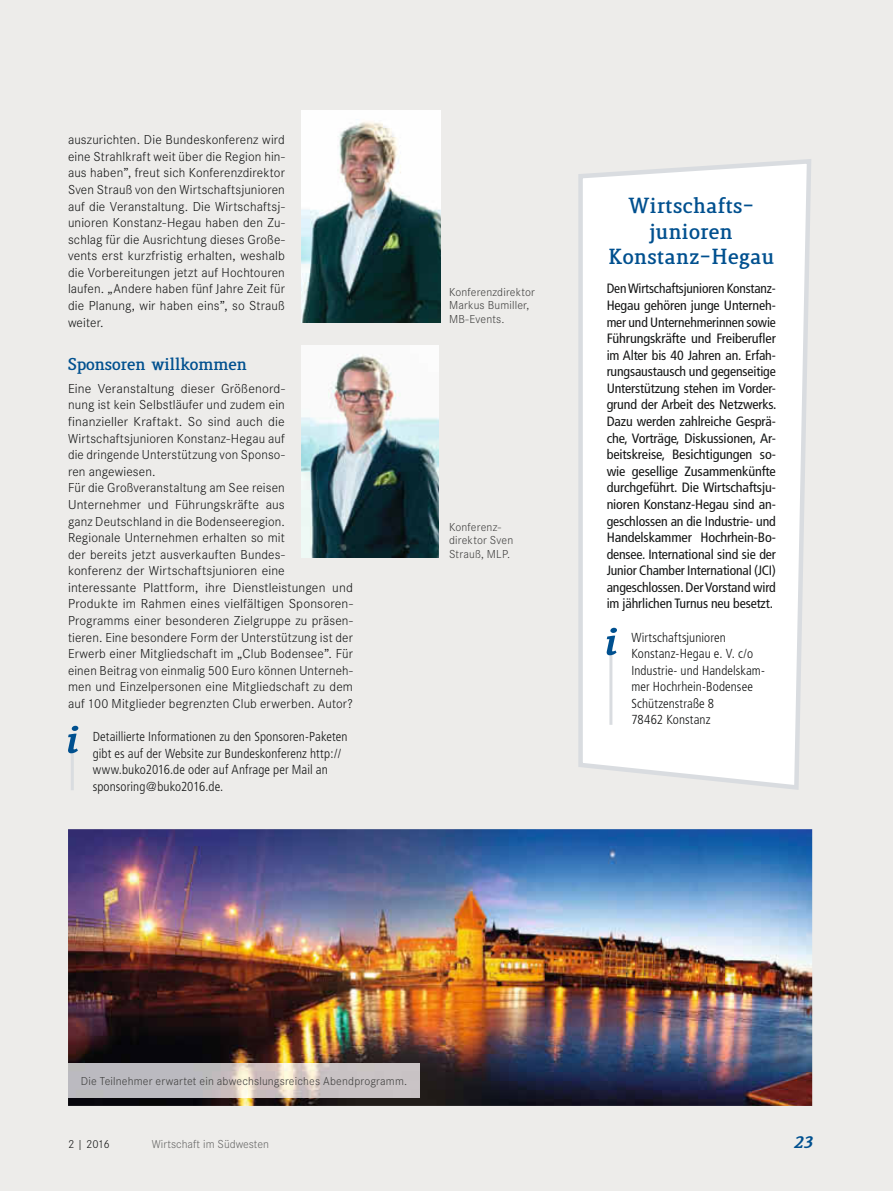
<style>
.page{position:relative;width:893px;height:1191px;background:#edecea}
.page>*{position:absolute;margin:0;border:0;box-sizing:border-box;transform-origin:0 0}
.t1{font:800 21px/25.2px "Lenga";letter-spacing:.02em;color:#00508f;text-align:center}
.t2{font:800 16.5px "Lenga";color:#00508f}
.t3{font:italic 900 16.5px "Lenga";color:#00508f}
.t4{font:300 13.5px/16.5px "Corporate S";letter-spacing:.01em;color:#151616;text-align:justify}
.t5{font:condensed 13.5px/16.5px "Frutiger";letter-spacing:-.01em;color:#151616;text-align:justify}
.t6{font:300 condensed 13.05px/16.5px "Frutiger";letter-spacing:.005em;color:#151616}
.t7{font:300 12px/13.5px "Corporate S";letter-spacing:.015em;color:#40403f}
.t8{font:300 12px "Corporate S";color:#686867}
.t9{font:300 12px "Corporate S";color:#151616}
</style>
<div class="page">
<img style="left:68px;top:829px;width:744px;height:277px">
<svg style="left:578px;top:159px;width:233px;height:631px;background:#fbfcfc"></svg>
<div style="left:609px;top:247px;width:169px;height:18px;background:#fff"></div>
<hr style="left:609px;top:652px;width:3px;height:73px;background:#d9dce0">
<svg style="left:607px;top:628px;width:10px;height:27px"></svg>
<hr style="left:71px;top:750px;width:3px;height:40px;background:#d9dce0">
<svg style="left:68px;top:726px;width:10px;height:27px"></svg>
<img style="left:68px;top:1063px;width:352px;height:35px">
<img style="left:302px;top:111px;width:139px;height:212px">
<img style="left:302px;top:346px;width:136px;height:212px">
<p class="t4" style="left:68px;top:132px;width:218px">auszurichten. Die Bundeskonferenz wird eine Strahlkraft weit über die Region hin&shy;aus haben”, freut sich Konferenzdirektor Sven Strauß von den Wirtschaftsjunioren auf die Veranstaltung. Die Wirtschaftsj&shy;unioren Konstanz-Hegau haben den Zu&shy;schlag für die Ausrichtung dieses Große&shy;vents erst kurzfristig erhalten, weshalb die Vorbereitungen jetzt auf Hochtouren laufen. „Andere haben fünf Jahre Zeit für die planung, wir haben eins”, so Strauß weiter.</p>
<p class="t2" style="left:68px;top:356px;width:181px">Sponsoren willkommen</p>
<p class="t4" style="left:68px;top:380px;width:286px;text-align:left">eine Veranstaltung dieser Größenord-<br>nung ist kein Selbstläufer und zudem ein<br>finanzieller Kraftakt. So sind auch die Wirtschaftsjunioren Konstanz-Hegau auf<br>die dringende Unterstützung von Sponso-<br>ren angewiesen.<br>Für die Großveranstaltung am See reisen Unternehmer und Führungskräfte aus<br>ganz Deutschland in die Bodenseeregion.<br>Regionale Unternehmen erhalten so mit<br>der bereits jetzt ausverkauften Bundes-<br>konferenz der Wirtschaftsjunioren eine interessante plattform, ihre Dienstleistungen und produkte im Rahmen eines vielfältigen Sponsoren&shy;programms einer besonderen Zielgruppe zu präsen&shy;tieren. eine besondere Form der Unterstützung ist der erwerb einer Mitgliedschaft im „Club Bodensee”. Für einen Beitrag von einmalig 500 euro können Unterneh&shy;men und einzelpersonen eine Mitgliedschaft zu dem auf 100 Mitglieder begrenzten Club erwerben. Autor?</p>
<p class="t6" style="left:93px;top:728px;width:256px">Detaillierte Informationen zu den Sponsoren-Paketen gibt es auf der Website zur Bundeskonferenz http:// www.buko 2016.de oder auf Anfrage per Mail an sponsoring@buko 2016.de.</p>
<p class="t7" style="left:449px;top:285px;width:87px">Konferenzdirektor<br>Markus Bumiller,<br>MB-events.</p>
<p class="t7" style="left:449px;top:520px;width:66px">Konferenz&shy;direktor Sven<br>Strauß, MLp.</p>
<p class="t1" style="left:608px;top:194px;width:167px">Wirtschafts&shy;junioren<br>Konstanz-Hegau</p>
<p class="t5" style="left:607px;top:280px;width:171px">Den Wirtschaftsjunioren Konstanz-Hegau gehören junge Unterneh&shy;mer und Unternehmerinnen sowie Führungskräfte und Freiberufler im Alter bis 40 Jahren an. Erfah&shy;rungsaustausch und gegenseitige Unterstützung stehen im Vorder&shy;grund der Arbeit des Netzwerks.<br>Dazu werden zahlreiche Gesprä&shy;che, Vorträge, Diskussionen, Ar&shy;beitskreise, Besichtigungen so&shy;wie gesellige Zusammenkünfte durchgeführt. Die Wirtschaftsju&shy;nioren Konstanz-Hegau sind an&shy;geschlossen an die Industrie- und Handelskammer Hochrhein-Bo&shy;densee. International sind sie der Junior Chamber International (JCI) angeschlossen. Der Vorstand wird im jährlichen Turnus neu besetzt.</p>
<p class="t6" style="left:631px;top:629px;width:135px">Wirtschaftsjunioren<br>Konstanz-Hegau e. V. c/o<br>Industrie- und Handelskam&shy;mer Hochrhein-Bodensee<br>Schützenstraße 8<br>78462 Konstanz</p>
<p class="t7" style="left:81px;top:1074px;width:328px">Die teilnehmer erwartet ein abwechslungsreiches Abendprogramm.</p>
<p class="t9" style="left:68px;top:1137px;width:43px">2 | 2016</p>
<p class="t8" style="left:152px;top:1137px;width:119px">Wirtschaft im Südwesten</p>
<p class="t3" style="left:794px;top:1134px;width:20px">23</p>
</div>
